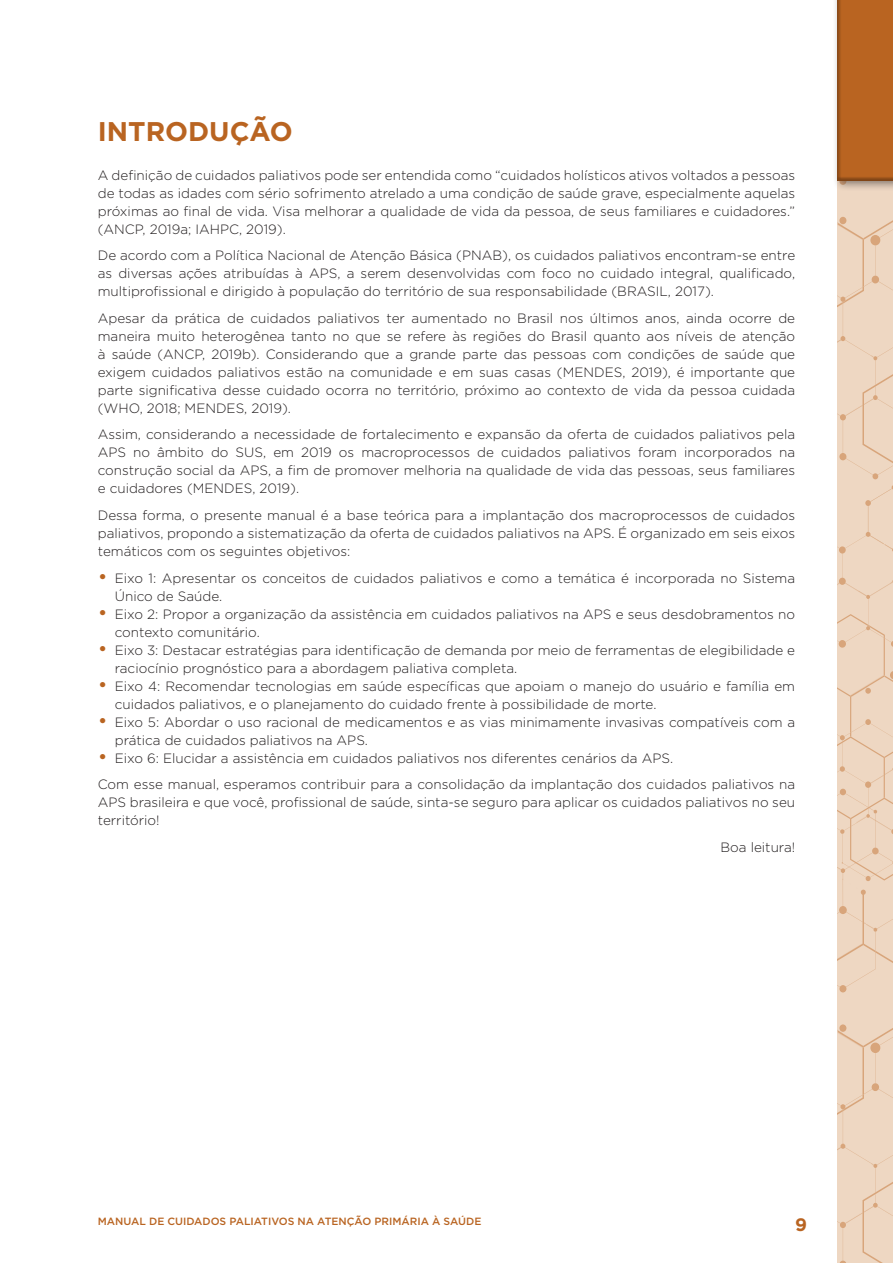
<style>
.page{position:relative;width:893px;height:1263px;background:#fff}
.page>*{position:absolute;margin:0;border:0;box-sizing:border-box;transform-origin:0 0}
.t1{font:700 27px "Gotham";color:#b96421}
.t2{font:700 18px "Gotham";color:#b96421}
.t3{font:300 13.5px/18px "Gotham";color:#231f20}
.t4{font:500 10.5px "Gotham";color:#b96421}
.s1{font-size:21px;color:#b96421}
</style>
<div class="page">
<svg style="left:838px;top:192px;width:55px;height:287px;background:#ecd4be"></svg>
<svg style="left:838px;top:485px;width:55px;height:778px;background:#ecd3bd"></svg>
<div style="left:832px;top:0;width:61px;height:192px;background:#231f20;opacity:.5"></div>
<div style="left:836px;top:0;width:57px;height:182px;background:#231f20;opacity:.35"></div>
<h1 class="t1" style="left:98px;top:113px;width:196px">INTRODUÇÃO</h1>
<p class="t3" style="left:98px;top:166px;width:699px;text-align:justify">A definição de cuidados paliativos pode ser entendida como “cuidados holísticos ativos voltados a pessoas de todas as idades com sério sofrimento atrelado a uma condição de saúde grave, especialmente aquelas próximas ao final de vida. Visa melhorar a qualidade de vida da pessoa, de seus familiares e cuidadores.” (ANCP, 2019a; IAHPC, 2019).</p>
<p class="t3" style="left:98px;top:246px;width:699px;text-align:justify">De acordo com a Política Nacional de Atenção Básica (PNAB), os cuidados paliativos encontram-se entre as diversas ações atribuídas à APS, a serem desenvolvidas com foco no cuidado integral, qualificado, multiprofissional e dirigido à população do território de sua responsabilidade (BRASIL, 2017).</p>
<p class="t3" style="left:98px;top:309px;width:699px;text-align:justify">Apesar da prática de cuidados paliativos ter aumentado no Brasil nos últimos anos, ainda ocorre de maneira muito heterogênea tanto no que se refere às regiões do Brasil quanto aos níveis de atenção à saúde (ANCP, 2019b). Considerando que a grande parte das pessoas com condições de saúde que exigem cuidados paliativos estão na comunidade e em suas casas (MENDES, 2019), é importante que parte significativa desse cuidado ocorra no território, próximo ao contexto de vida da pessoa cuidada (WHO, 2018; MENDES, 2019).</p>
<p class="t3" style="left:98px;top:425px;width:699px;text-align:justify">Assim, considerando a necessidade de fortalecimento e expansão da oferta de cuidados paliativos pela APS no âmbito do SUS, em 2019 os macroprocessos de cuidados paliativos foram incorporados na construção social da APS, a fim de promover melhoria na qualidade de vida das pessoas, seus familiares e cuidadores (MENDES, 2019).</p>
<p class="t3" style="left:98px;top:506px;width:699px;text-align:justify">Dessa forma, o presente manual é a base teórica para a implantação dos macroprocessos de cuidados paliativos, propondo a sistematização da oferta de cuidados paliativos na APS. É organizado em seis eixos temáticos com os seguintes objetivos:</p>
<p class="t3" style="left:115px;top:568px;width:682px;text-indent:-17px"><span class="s1">•</span> Eixo 1: Apresentar os conceitos de cuidados paliativos e como a temática é incorporada no Sistema<br>Único de Saúde.</p>
<p class="t3" style="left:115px;top:604px;width:682px;text-indent:-17px"><span class="s1">•</span> Eixo 2: Propor a organização da assistência em cuidados paliativos na APS e seus desdobramentos no contexto comunitário.</p>
<p class="t3" style="left:115px;top:640px;width:682px;text-indent:-17px"><span class="s1">•</span> Eixo 3: Destacar estratégias para identificação de demanda por meio de ferramentas de elegibilidade e raciocínio prognóstico para a abordagem paliativa completa.</p>
<p class="t3" style="left:115px;top:676px;width:682px;text-indent:-17px"><span class="s1">•</span> Eixo 4: Recomendar tecnologias em saúde específicas que apoiam o manejo do usuário e família em cuidados paliativos, e o planejamento do cuidado frente à possibilidade de morte.</p>
<p class="t3" style="left:115px;top:712px;width:682px;text-indent:-17px"><span class="s1">•</span> Eixo 5: Abordar o uso racional de medicamentos e as vias minimamente invasivas compatíveis com a prática de cuidados paliativos na APS.</p>
<p class="t3" style="left:98px;top:744px;width:699px;line-height:26.5px"><span class="s1">•</span> Eixo 6: Elucidar a assistência em cuidados paliativos nos diferentes cenários da APS.<br>Com esse manual, esperamos contribuir para a consolidação da implantação dos cuidados paliativos na</p>
<p class="t3" style="left:98px;top:793px;width:699px">APS brasileira e que você, profissional de saúde, sinta-se seguro para aplicar os cuidados paliativos no seu território!</p>
<p class="t3" style="left:720px;top:837px;width:76px">Boa leitura!</p>
<p class="t4" style="left:98px;top:1214px;width:385px">MANUAL DE CUIDADOS PALIATIVOS NA ATENÇÃO PRIMÁRIA À SAÚDE</p>
<h2 class="t2" style="left:795px;top:1212px;width:13px">9</h2>
</div>
